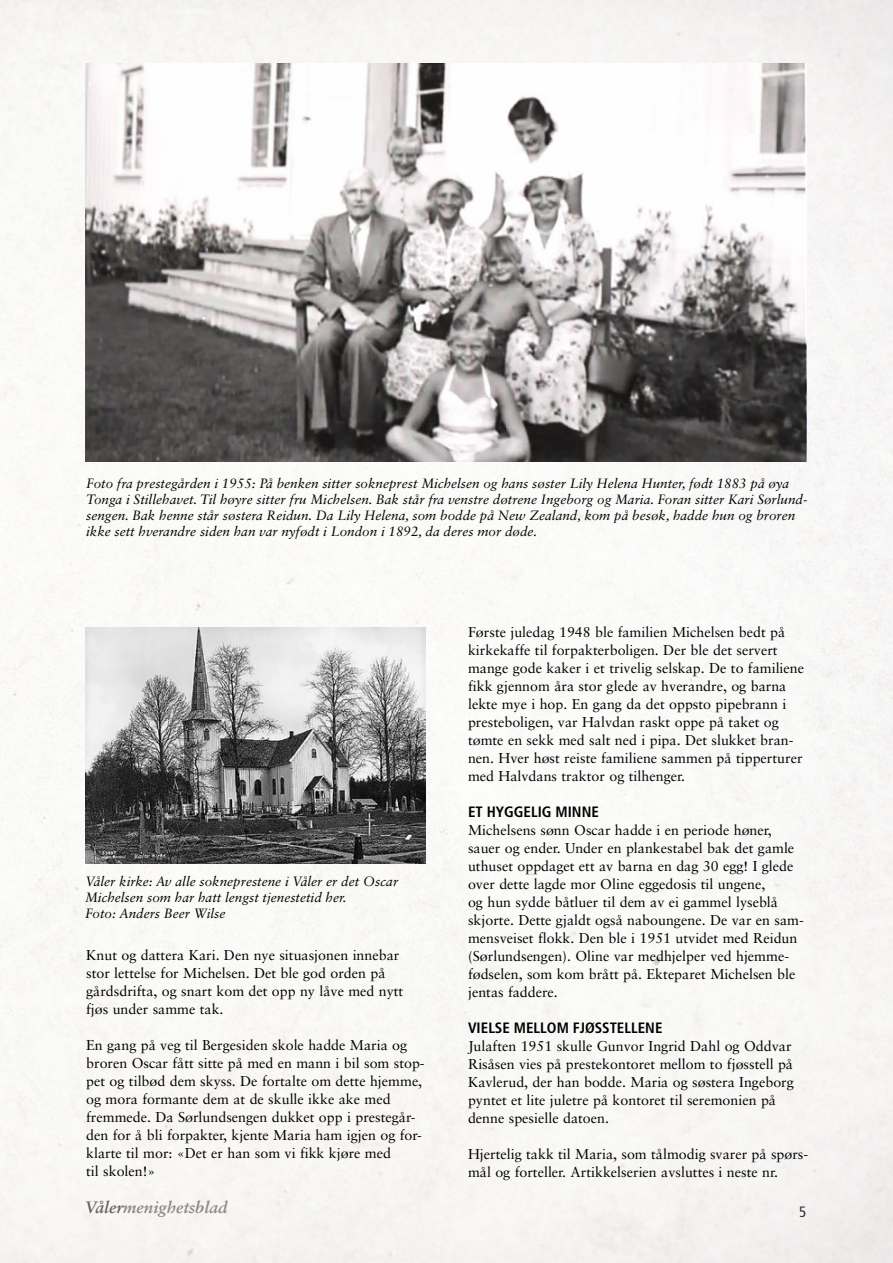
<style>
.page{position:relative;width:893px;height:1263px;background:#fff}
.page>*{position:absolute;margin:0;border:0;box-sizing:border-box;transform-origin:0 0}
.t1{font:italic 700 16.5px "Sabon LT Std";color:#706f6f}
.t2{font:700 condensed 15px "Frutiger LT Std";color:#000}
.t3{font:condensed 15px "Frutiger LT Std";color:#000}
.t4{font:14.25px/18px "Sabon LT Pro";color:#000}
.t5{font:italic 13.5px/16.2px "Sabon LT Std";color:#000}
.s1{color:#3c3c3b}
</style>
<div class="page">
<img style="left:0;top:0;width:893px;height:1263px">
<img style="left:85px;top:64px;width:721px;height:397px">
<img style="left:85px;top:627px;width:340px;height:236px">
<p class="t5" style="left:86px;top:475px;width:723px">Foto fra prestegården i 1955: På benken sitter sokneprest Michelsen og hans søster Lily Helena Hunter, født 1883 på øya Tonga i Stillehavet. Til høyre sitter fru Michelsen. Bak står fra venstre døtrene Ingeborg og Maria. Foran sitter Kari Sørlund&shy;sengen. Bak henne står søstera Reidun. Da Lily Helena, som bodde på New Zealand, kom på besøk, hadde hun og broren ikke sett hverandre siden han var nyfødt i London i 1892, da deres mor døde.</p>
<p class="t5" style="left:85px;top:873px;width:315px">Våler kirke: Av alle sokneprestene i Våler er det Oscar<br>Michelsen som har hatt lengst tjenestetid her.<br>Foto: Anders Beer Wilse</p>
<p class="t4" style="left:86px;top:945px;width:319px">Knut og dattera Kari. Den nye situasjonen innebar stor lettelse for Michelsen. Det ble god orden på gårdsdrifta, og snart kom det opp ny låve med nytt fjøs under samme tak.</p>
<p class="t4" style="left:86px;top:1035px;width:340px">En gang på veg til Bergesiden skole hadde Maria og broren Oscar fått sitte på med en mann i bil som stop&shy;pet og tilbød dem skyss. De fortalte om dette hjemme, og mora formante dem at de skulle ikke ake med fremmede. Da Sørlundsengen dukket opp i prestegår&shy;den for å bli forpakter, kjente Maria ham igjen og for&shy;klarte til mor: «Det er han som vi fikk kjøre med<br>til skolen!»</p>
<p class="t4" style="left:468px;top:623px;width:338px">Første juledag 1948 ble familien Michelsen bedt på kirkekaffe til forpakterboligen. Der ble det servert mange gode kaker i et trivelig selskap. De to familiene fikk gjennom åra stor glede av hverandre, og barna lekte mye i hop. En gang da det oppsto pipebrann i presteboligen, var Halvdan raskt oppe på taket og tømte en sekk med salt ned i pipa. Det slukket bran&shy;nen. Hver høst reiste familiene sammen på tipperturer med Halvdans traktor og tilhenger.</p>
<p class="t2" style="left:468px;top:803px;width:132px">ET HYGGELIG MINNE</p>
<p class="t4" style="left:468px;top:821px;width:337px">Michelsens sønn Oscar hadde i en periode høner, sauer og ender. Under en plankestabel bak det gamle uthuset oppdaget ett av barna en dag 30 egg! I glede over dette lagde mor Oline eggedosis til ungene,<br>og hun sydde båtluer til dem av ei gammel lyseblå skjorte. Dette gjaldt også naboungene. De var en sam&shy;mensveiset flokk. Den ble i 1951 utvidet med Reidun (Sørlundsengen). Oline var medhjelper ved hjemme&shy;fødselen, som kom brått på. Ekteparet Michelsen ble jentas faddere.</p>
<p class="t2" style="left:468px;top:1019px;width:196px">VIELSE MELLOM FJØSSTELLENE</p>
<p class="t4" style="left:468px;top:1037px;width:327px">Julaften 1951 skulle Gunvor Ingrid Dahl og Oddvar Risåsen vies på prestekontoret mellom to fjøsstell på Kavlerud, der han bodde. Maria og søstera Ingeborg pyntet et lite juletre på kontoret til seremonien på denne spesielle datoen.</p>
<p class="t4" style="left:468px;top:1145px;width:342px">Hjertelig takk til Maria, som tålmodig svarer på spørs&shy;mål og forteller. Artikkelserien avsluttes i neste nr.</p>
<p class="t1" style="left:85px;top:1198px;width:144px"><span class="s1">Våler</span>menighetsblad</p>
<p class="t3" style="left:799px;top:1203px;width:9px">5</p>
</div>
